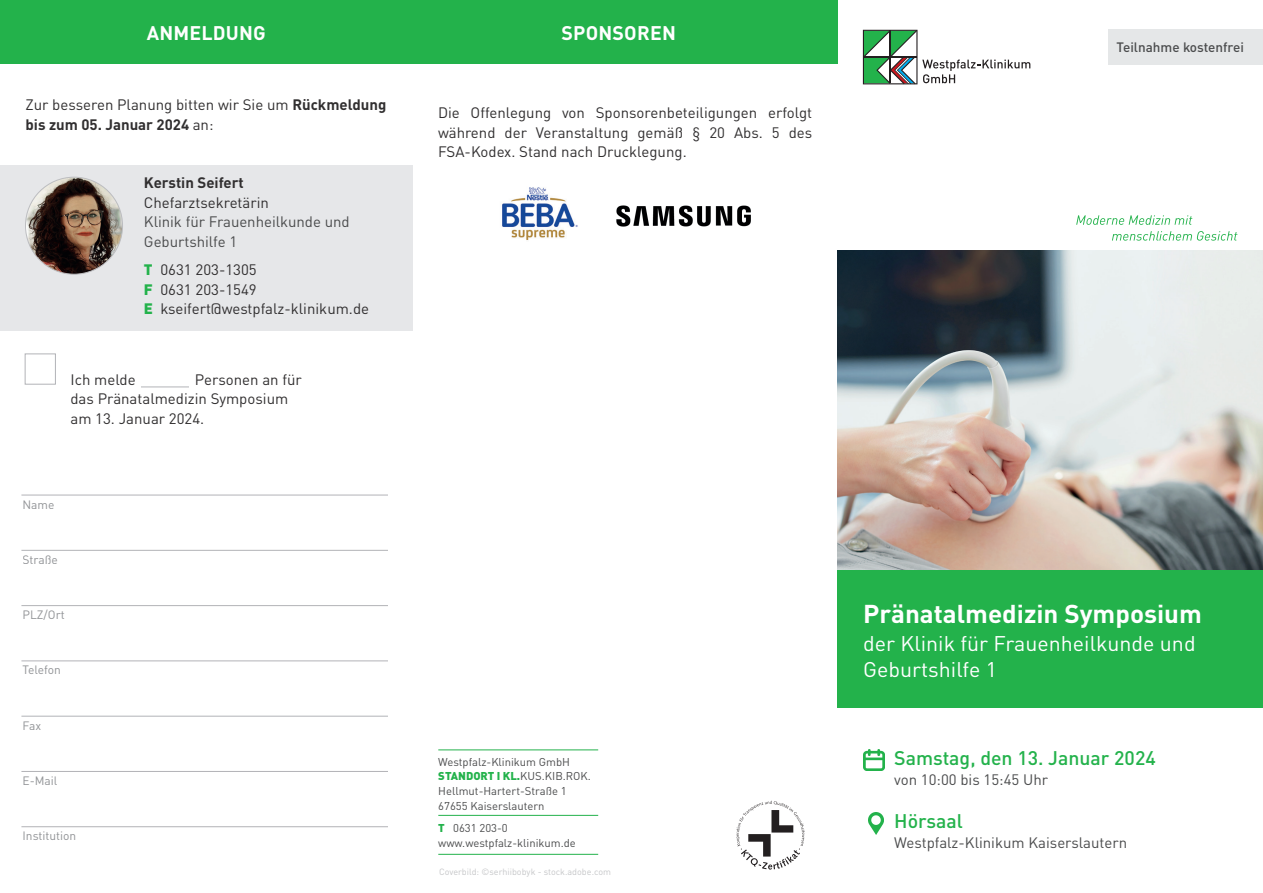
<style>
.page{position:relative;width:1263px;height:893px;background:#fff}
.page>*{position:absolute;margin:0;border:0;box-sizing:border-box;transform-origin:0 0}
.t1{font:700 25.5px "DINOT";color:#fff}
.t2{font:21px/25.5px "DINOT";color:#fff}
.t3{font:500 19.5px "DINOT";color:#23b24b}
.t4{font:700 19.5px "DINOT";letter-spacing:.01em;color:#fff}
.t5{font:15px/19.5px "DINOT";color:#312f30}
.t6{font:15px/19.5px "DINOT";color:#4b4c4d}
.t7{font:700 15px "DINOT";color:#312f30}
.t8{font:500 13.5px "DINOT";color:#4b4c4d}
.t9{font:12px "DINOT";color:#919396}
.t10{font:11.25px/14.7px "DINOT";color:#4b4c4d}
.t11{font:9px "DINOT";color:#c5c6c8}
.s1{font-weight:700}
.s2{font-weight:900;color:#23b24b}
</style>
<div class="page">
<div style="left:0;top:0;width:412px;height:64px;background:#23b24b"></div>
<div style="left:0;top:165px;width:412px;height:166px;background:#e6e7e9"></div>
<div style="left:25px;top:353px;width:31px;height:32px;border:1px solid #b2b3b7"></div>
<svg style="left:21px;top:549px;width:367px;height:167px"></svg>
<hr style="left:21px;top:495px;width:367px;height:1px;background:#b2b3b7">
<hr style="left:21px;top:550px;width:367px;height:1px;background:#b2b3b7">
<hr style="left:21px;top:605px;width:367px;height:1px;background:#b2b3b7">
<hr style="left:21px;top:660px;width:367px;height:1px;background:#b2b3b7">
<hr style="left:21px;top:716px;width:367px;height:1px;background:#b2b3b7">
<hr style="left:21px;top:771px;width:367px;height:1px;background:#b2b3b7">
<hr style="left:21px;top:826px;width:367px;height:1px;background:#b2b3b7">
<hr style="left:141px;top:387px;width:48px;height:1px;background:#b2b3b7">
<div style="left:23px;top:555px;width:34px;height:9px;background:#fff"></div>
<div style="left:24px;top:610px;width:40px;height:10px;background:#fff"></div>
<div style="left:23px;top:666px;width:37px;height:8px;background:#fff"></div>
<img style="left:26px;top:177px;width:97px;height:97px;border-radius:49px">
<svg style="left:736px;top:801px;width:69px;height:68px"></svg>
<hr style="left:438px;top:854px;width:160px;height:1px;background:#23b24b">
<hr style="left:438px;top:815px;width:160px;height:1px;background:#23b24b">
<hr style="left:438px;top:750px;width:160px;height:1px;background:#23b24b">
<div style="left:412px;top:0;width:426px;height:64px;background:#23b24b"></div>
<img style="left:838px;top:251px;width:425px;height:320px">
<img style="left:864px;top:750px;width:21px;height:21px">
<img style="left:868px;top:813px;width:15px;height:21px">
<div style="left:838px;top:571px;width:425px;height:137px;background:#23b24b"></div>
<svg style="left:863px;top:30px;width:167px;height:54px"></svg>
<svg style="left:1112px;top:231px;width:125px;height:10px"></svg>
<svg style="left:1076px;top:215px;width:116px;height:10px"></svg>
<div style="left:1108px;top:30px;width:155px;height:35px;background:#e5e7e8"></div>
<img style="left:502px;top:187px;width:76px;height:53px">
<img style="left:616px;top:205px;width:135px;height:22px">
<h3 class="t4" style="left:147px;top:21px;width:121px">ANMELDUNG</h3>
<p class="t5" style="left:25px;top:95px;width:362px">Zur besseren Planung bitten wir Sie um <span class="s1">Rückmeldung bis zum 05. Januar 2024</span> an:</p>
<p class="t7" style="left:144px;top:173px;width:101px">Kerstin Seifert</p>
<p class="t5" style="left:144px;top:192px;width:126px">Chefarztsekretärin</p>
<p class="t6" style="left:144px;top:212px;width:207px">Klinik für Frauenheilkunde und<br>Geburtshilfe 1</p>
<p class="t5" style="left:144px;top:260px;width:227px"><span class="s2">T</span> 0631 203-1305<br><span class="s2">F</span> 0631 203-1549<br><span class="s2">E</span> kseifert@westpfalz-klinikum.de</p>
<p class="t5" style="left:70px;top:369px;width:233px;text-indent:125px">Personen an für das Pränatalmedizin Symposium am 13. Januar 2024.</p>
<p class="t5" style="left:70px;top:369px;width:67px">Ich melde</p>
<p class="t9" style="left:23px;top:497px;width:34px">Name</p>
<p class="t9" style="left:23px;top:552px;width:37px">Straße</p>
<p class="t9" style="left:23px;top:607px;width:44px">PLZ/Ort</p>
<p class="t9" style="left:23px;top:662px;width:40px">Telefon</p>
<p class="t9" style="left:23px;top:718px;width:20px">Fax</p>
<p class="t9" style="left:23px;top:773px;width:36px">E-Mail</p>
<p class="t9" style="left:23px;top:828px;width:55px">Institution</p>
<h3 class="t4" style="left:562px;top:21px;width:116px">SPONSOREN</h3>
<p class="t5" style="left:438px;top:103px;width:376px;text-align:justify">Die Offenlegung von Sponsorenbeteiligungen erfolgt während der Veranstaltung gemäß § 20 Abs. 5 des FSA-Kodex. Stand nach Drucklegung.</p>
<p class="t10" style="left:438px;top:754px;width:154px">Westpfalz-Klinikum GmbH<br><span class="s2">STANDORT I KL.</span>KUS.KIB.ROK.<br>Hellmut-Hartert-Straße 1<br>67655 Kaiserslautern</p>
<p class="t10" style="left:438px;top:820px;width:139px"><span class="s2">T</span> 0631 203-0 www.westpfalz-klinikum.de</p>
<p class="t11" style="left:439px;top:866px;width:173px">Coverbild: ©serhiibobyk - stock.adobe.com</p>
<p class="t8" style="left:1116px;top:39px;width:129px">Teilnahme kostenfrei</p>
<h1 class="t1" style="left:863px;top:597px;width:340px">Pränatalmedizin Symposium</h1>
<h2 class="t2" style="left:863px;top:631px;width:334px">der Klinik für Frauenheilkunde und<br>Geburtshilfe 1</h2>
<h3 class="t3" style="left:894px;top:746px;width:263px">Samstag, den 13. Januar 2024</h3>
<p class="t6" style="left:894px;top:769px;width:155px">von 10:00 bis 15:45 Uhr</p>
<h3 class="t3" style="left:894px;top:809px;width:70px">Hörsaal</h3>
<p class="t6" style="left:894px;top:832px;width:234px">Westpfalz-Klinikum Kaiserslautern</p>
</div>
